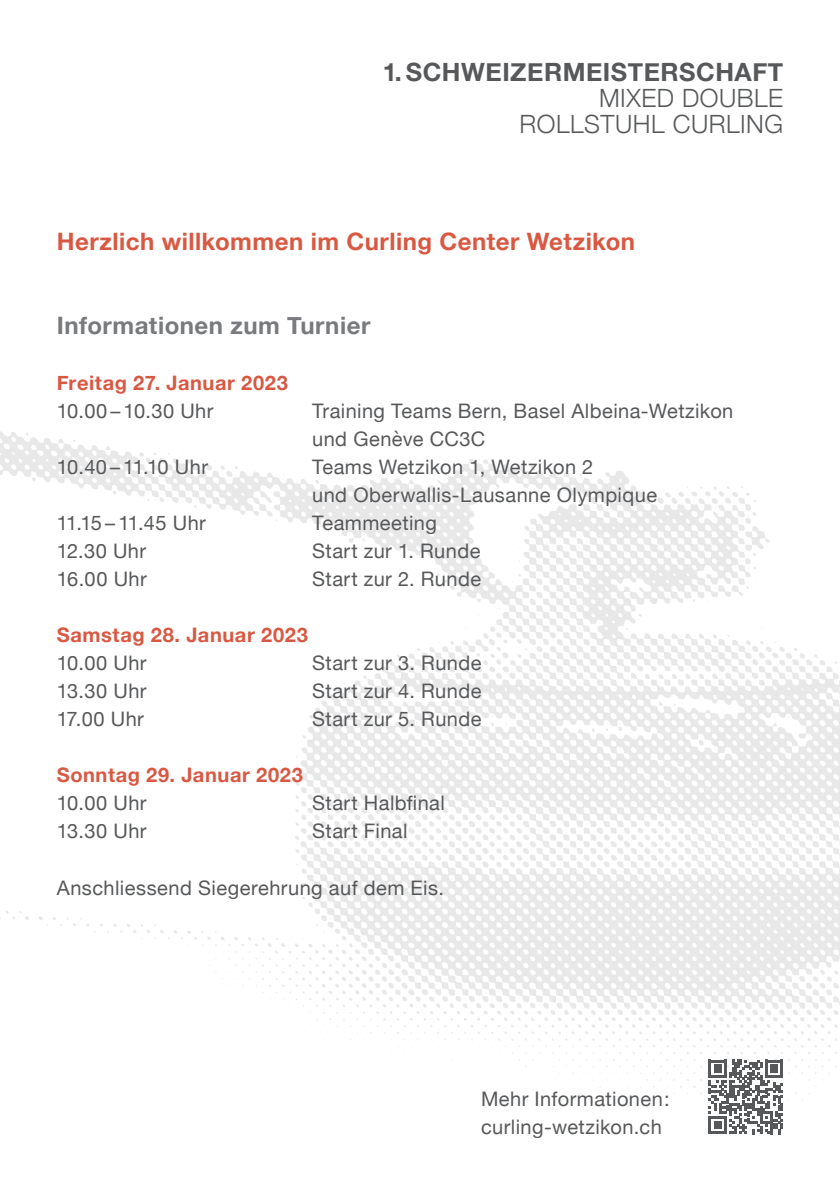
<style>
.page{position:relative;width:840px;height:1191px;background:#fff}
.page>*{position:absolute;margin:0;border:0;box-sizing:border-box;transform-origin:0 0}
.t1{font:300 25.2px/25.8px "Helvetica Neue";letter-spacing:.02em;color:#57585a;text-align:right}
.t2{font:700 25.2px "Helvetica Neue";letter-spacing:.02em;color:#57585a}
.t3{font:700 24px "Helvetica Neue";letter-spacing:.02em;color:#d95842}
.t4{font:700 24px "Helvetica Neue";letter-spacing:.02em;color:#787a7d}
.t5{font:20px/28px "Helvetica Neue";letter-spacing:.02em;color:#57585a}
.t6{font:700 20px "Helvetica Neue";letter-spacing:.03em;color:#d95842}
.t7{font:20px "Helvetica Neue";letter-spacing:-.005em;color:#57585a}
.t8{font:20px "Helvetica Neue";letter-spacing:-.01em;color:#57585a}
</style>
<div class="page">
<img style="left:0;top:431px;width:839px;height:698px">
<svg style="left:708px;top:1059px;width:74px;height:75px"></svg>
<p class="t2" style="left:382px;top:52px;width:402px">1. SCHWEIZERMEISTERSCHAFT</p>
<p class="t1" style="left:519px;top:83px;width:265px">MIXED DOUBLE<br>ROLLSTUHL CURLING</p>
<p class="t3" style="left:57px;top:223px;width:579px">Herzlich willkommen im Curling Center Wetzikon</p>
<p class="t4" style="left:57px;top:307px;width:315px">Informationen zum Turnier</p>
<p class="t6" style="left:57px;top:367px;width:232px">Freitag 27. Januar 2023</p>
<p class="t5" style="left:57px;top:398px;width:158px">10.00 – 10.30 Uhr</p>
<p class="t5" style="left:312px;top:398px;width:422px">Training Teams Bern, Basel Albeina-Wetzikon und Genève CC3C</p>
<p class="t7" style="left:57px;top:453px;width:153px">10.40 – 11.10 Uhr</p>
<p class="t5" style="left:312px;top:454px;width:346px">Teams Wetzikon 1, Wetzikon 2<br>und Oberwallis-Lausanne Olympique</p>
<p class="t8" style="left:57px;top:509px;width:151px">11.15 – 11.45 Uhr</p>
<p class="t5" style="left:312px;top:510px;width:126px">Teammeeting</p>
<p class="t5" style="left:57px;top:538px;width:91px">12.30 Uhr</p>
<p class="t5" style="left:312px;top:538px;width:170px">Start zur 1. Runde</p>
<p class="t5" style="left:57px;top:566px;width:91px">16.00 Uhr</p>
<p class="t5" style="left:312px;top:566px;width:170px">Start zur 2. Runde</p>
<p class="t6" style="left:57px;top:619px;width:252px">Samstag 28. Januar 2023</p>
<p class="t5" style="left:57px;top:650px;width:91px">10.00 Uhr</p>
<p class="t5" style="left:312px;top:650px;width:171px">Start zur 3. Runde</p>
<p class="t5" style="left:57px;top:678px;width:91px">13.30 Uhr</p>
<p class="t5" style="left:312px;top:678px;width:171px">Start zur 4. Runde</p>
<p class="t5" style="left:57px;top:706px;width:89px">17.00 Uhr</p>
<p class="t5" style="left:312px;top:706px;width:171px">Start zur 5. Runde</p>
<p class="t6" style="left:57px;top:759px;width:247px">Sonntag 29. Januar 2023</p>
<p class="t5" style="left:57px;top:790px;width:91px">10.00 Uhr</p>
<p class="t5" style="left:312px;top:790px;width:134px">Start Halbfinal</p>
<p class="t5" style="left:57px;top:818px;width:91px">13.30 Uhr</p>
<p class="t5" style="left:312px;top:818px;width:97px">Start Final</p>
<p class="t5" style="left:57px;top:874px;width:388px">Anschliessend Siegerehrung auf dem Eis.</p>
<p class="t5" style="left:480px;top:1086px;width:190px">Mehr Informationen: curling-wetzikon.ch</p>
</div>
